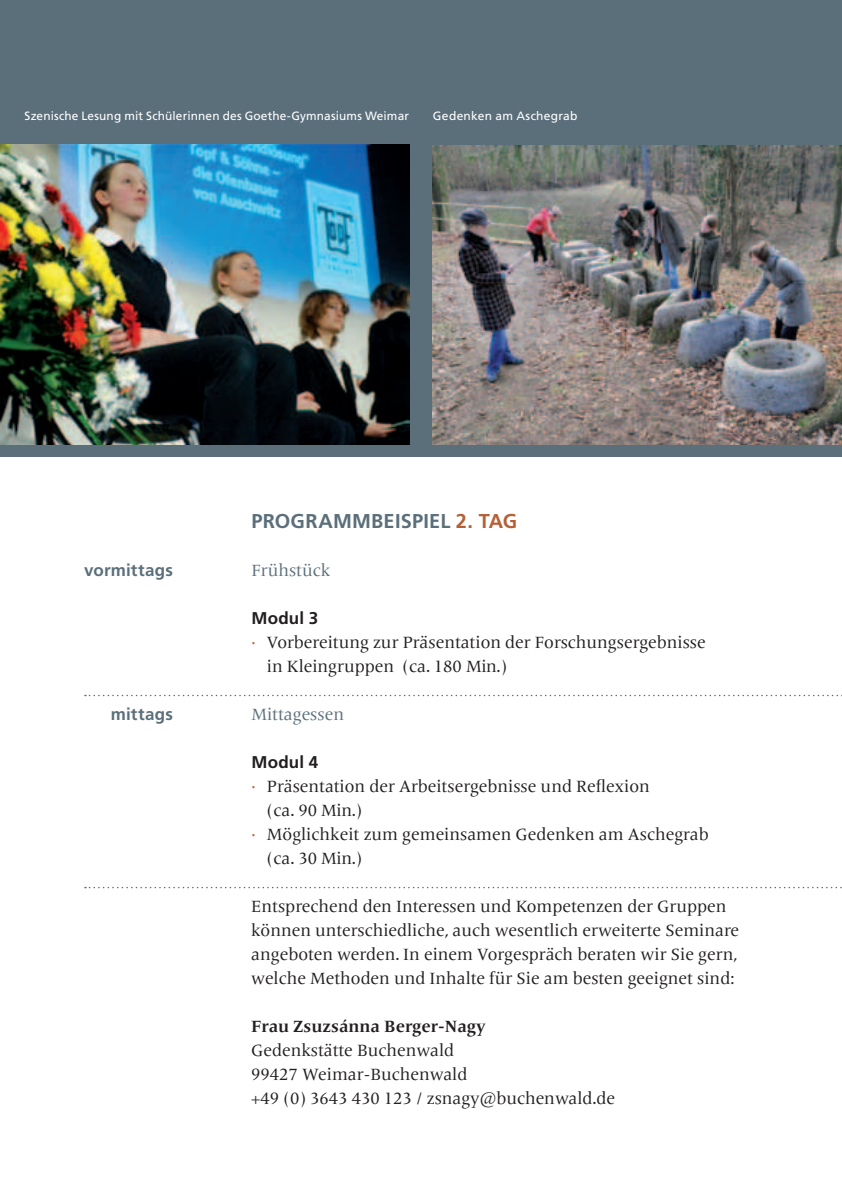
<style>
.page{position:relative;width:842px;height:1191px;background:#fff}
.page>*{position:absolute;margin:0;border:0;box-sizing:border-box;transform-origin:0 0}
.t1{font:700 20px "Frutiger LT";letter-spacing:.065em;color:#5b6f7b}
.t2{font:17px/24px "Frutiger Serif LT Pro";color:#231f20}
.t3{font:700 17px "Frutiger Serif LT Pro";color:#231f20}
.t4{font:17px "Frutiger Serif LT Pro";color:#5b6f7b}
.t5{font:700 17px "Frutiger LT";letter-spacing:.015em;color:#5b6f7b}
.t6{font:700 17px "Frutiger LT";letter-spacing:.01em;color:#231f20}
.t7{font:12px "Frutiger LT";letter-spacing:.015em;color:#fff}
.s1{color:#b56036}
</style>
<div class="page">
<div style="left:0;top:0;width:842px;height:456px;background:#5b6f7b"></div>
<img style="left:0;top:144px;width:409px;height:300px">
<img style="left:433px;top:145px;width:409px;height:299px">
<svg style="left:85px;top:695px;width:757px;height:1px"></svg>
<svg style="left:85px;top:887px;width:757px;height:1px"></svg>
<p class="t7" style="left:25px;top:109px;width:386px">Szenische Lesung mit Schülerinnen des Goethe-Gymnasiums Weimar</p>
<p class="t7" style="left:433px;top:109px;width:146px">Gedenken am Aschegrab</p>
<p class="t5" style="left:84px;top:560px;width:90px">vormittags</p>
<p class="t5" style="left:111px;top:704px;width:64px">mittags</p>
<p class="t1" style="left:251px;top:509px;width:84px">programmbe</p>
<p class="t1" style="left:395px;top:509px;width:124px">ispiel <span class="s1">2. Tag</span></p>
<p class="t4" style="left:251px;top:560px;width:81px">Frühstück</p>
<p class="t6" style="left:251px;top:608px;width:68px">Modul 3</p>
<p class="t2" style="left:267px;top:631px;width:440px;text-indent:-16px"><span class="s1">·</span> Vorbereitung zur Präsentation der Forschungsergebnisse in Kleingruppen (ca. 180 Min.)</p>
<p class="t4" style="left:251px;top:704px;width:94px">Mittagessen</p>
<p class="t6" style="left:251px;top:752px;width:68px">Modul 4</p>
<p class="t2" style="left:251px;top:775px;width:400px"><span class="s1">·</span> Präsentation der Arbeitsergebnisse und Reflexion</p>
<p class="t2" style="left:267px;top:799px;width:97px">(ca. 90 Min.)</p>
<p class="t2" style="left:251px;top:823px;width:459px"><span class="s1">·</span> Möglichkeit zum gemeinsamen Gedenken am Aschegrab</p>
<p class="t2" style="left:267px;top:847px;width:97px">(ca. 30 Min.)</p>
<p class="t2" style="left:251px;top:894px;width:489px">Entsprechend den Interessen und Kompetenzen der Gruppen können unterschiedliche, auch wesentlich erweiterte Seminare angeboten werden. In einem Vorgespräch beraten wir Sie gern, welche Methoden und Inhalte für Sie am besten geeignet sind:</p>
<p class="t3" style="left:251px;top:1016px;width:236px">Frau Zsuzsánna Berger-Nagy</p>
<p class="t2" style="left:251px;top:1039px;width:365px">Gedenkstätte Buchenwald<br>99427 Weimar-Buchenwald<br>+49 (0) 3643 430 123 / zsnagy@buchenwald.de</p>
</div>
